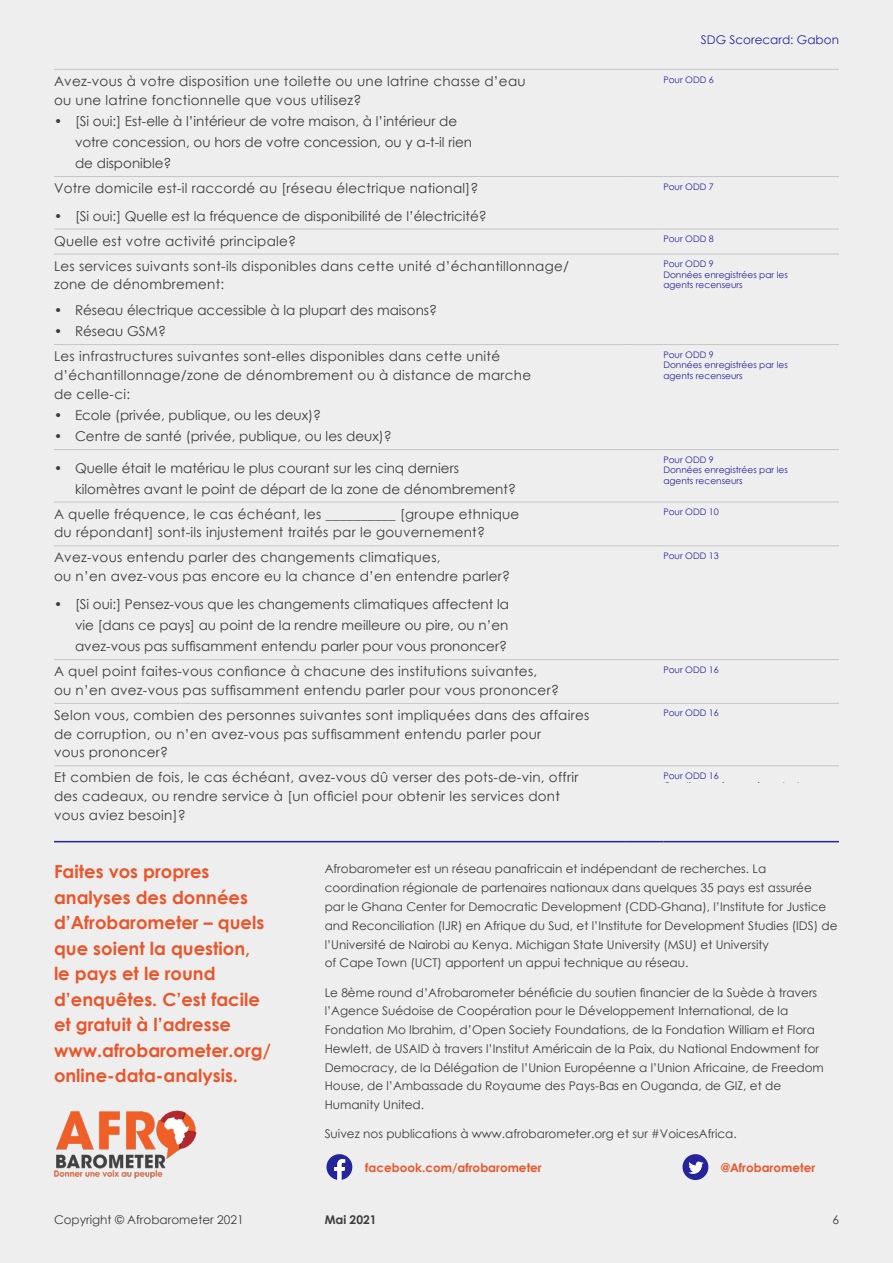
<style>
.page{position:relative;width:893px;height:1263px;background:#eee}
.page>*{position:absolute;margin:0;border:0;box-sizing:border-box;transform-origin:0 0}
.Analysis_text{font:700 18px/25.5px "Century Gothic";color:#ea562c}
.Questions{font:13.5px/18.8px "Century Gothic";letter-spacing:.02em;color:#3c3c3c}
.Questions-2{font:13.5px/21px "Century Gothic";color:#3c3c3c}
.About_Afrobaromete{font:12px/18.8px "Century Gothic";color:#3c3c3c}
.Socia_meda_links{font:700 12px "Century Gothic";color:#ea562c}
.t1{font:12px "Century Gothic";color:#25249b}
.Date{font:700 12px "Century Gothic";color:#3c3c3c}
.Purple_annotations{font:9px/10.5px "Century Gothic";color:#25249b}
</style>
<div class="page">
<hr style="left:54px;top:69px;width:571px;height:1px;background:#c7c6c6">
<hr style="left:625px;top:69px;width:38px;height:1px;background:#c7c6c6">
<hr style="left:663px;top:69px;width:176px;height:1px;background:#c7c6c6">
<hr style="left:54px;top:176px;width:571px;height:1px;background:#c7c6c6">
<hr style="left:625px;top:176px;width:38px;height:1px;background:#c7c6c6">
<hr style="left:663px;top:176px;width:176px;height:1px;background:#c7c6c6">
<hr style="left:54px;top:229px;width:571px;height:1px;background:#c7c6c6">
<hr style="left:625px;top:229px;width:38px;height:1px;background:#c7c6c6">
<hr style="left:663px;top:229px;width:176px;height:1px;background:#c7c6c6">
<hr style="left:54px;top:254px;width:571px;height:1px;background:#c7c6c6">
<hr style="left:625px;top:254px;width:38px;height:1px;background:#c7c6c6">
<hr style="left:663px;top:254px;width:176px;height:1px;background:#c7c6c6">
<hr style="left:54px;top:344px;width:571px;height:1px;background:#c7c6c6">
<hr style="left:625px;top:344px;width:38px;height:1px;background:#c7c6c6">
<hr style="left:663px;top:344px;width:176px;height:1px;background:#c7c6c6">
<hr style="left:54px;top:449px;width:571px;height:1px;background:#c7c6c6">
<hr style="left:625px;top:449px;width:38px;height:1px;background:#c7c6c6">
<hr style="left:663px;top:449px;width:176px;height:1px;background:#c7c6c6">
<hr style="left:54px;top:502px;width:571px;height:1px;background:#c7c6c6">
<hr style="left:625px;top:502px;width:38px;height:1px;background:#c7c6c6">
<hr style="left:663px;top:502px;width:176px;height:1px;background:#c7c6c6">
<hr style="left:54px;top:545px;width:571px;height:1px;background:#c7c6c6">
<hr style="left:625px;top:545px;width:38px;height:1px;background:#c7c6c6">
<hr style="left:663px;top:545px;width:176px;height:1px;background:#c7c6c6">
<hr style="left:54px;top:659px;width:571px;height:1px;background:#c7c6c6">
<hr style="left:625px;top:659px;width:38px;height:1px;background:#c7c6c6">
<hr style="left:663px;top:659px;width:176px;height:1px;background:#c7c6c6">
<hr style="left:54px;top:703px;width:571px;height:1px;background:#c7c6c6">
<hr style="left:625px;top:703px;width:38px;height:1px;background:#c7c6c6">
<hr style="left:663px;top:703px;width:176px;height:1px;background:#c7c6c6">
<hr style="left:54px;top:765px;width:571px;height:1px;background:#c7c6c6">
<hr style="left:625px;top:765px;width:38px;height:1px;background:#c7c6c6">
<hr style="left:663px;top:765px;width:176px;height:1px;background:#c7c6c6">
<hr style="left:54px;top:841px;width:571px;height:1px;background:#25249b">
<hr style="left:625px;top:841px;width:38px;height:1px;background:#25249b">
<hr style="left:663px;top:841px;width:176px;height:1px;background:#25249b">
<div style="left:682px;top:1154px;width:26px;height:26px;background:#25249b;border-radius:50%"></div>
<svg style="left:688px;top:1161px;width:15px;height:13px"></svg>
<svg style="left:326px;top:1154px;width:26px;height:26px"></svg>
<img style="left:54px;top:1110px;width:143px;height:69px">
<p class="Questions" style="left:54px;top:71px;width:473px">Avez-vous à votre disposition une toilette ou une latrine chasse d’eau ou une latrine fonctionnelle que vous utilisez?</p>
<p class="Questions-2" style="left:75px;top:110px;width:399px;text-indent:-21px">• [Si oui:] Est-elle à l’intérieur de votre maison, à l’intérieur de votre concession, ou hors de votre concession, ou y a-t-il rien de disponible?</p>
<p class="Questions" style="left:54px;top:179px;width:426px">Votre domicile est-il raccordé au [réseau électrique national]?</p>
<p class="Questions-2" style="left:54px;top:205px;width:434px">• [Si oui:] Quelle est la fréquence de disponibilité de l’électricité?</p>
<p class="t1" style="left:701px;top:31px;width:140px">SDG Scorecard: Gabon</p>
<p class="Purple_annotations" style="left:663px;top:74px;width:52px">Pour ODD 6</p>
<p class="Purple_annotations" style="left:663px;top:181px;width:52px">Pour ODD 7</p>
<p class="Questions" style="left:54px;top:231px;width:244px">Quelle est votre activité principale?</p>
<p class="Purple_annotations" style="left:663px;top:233px;width:52px">Pour ODD 8</p>
<p class="Questions" style="left:54px;top:256px;width:516px">Les services suivants sont-ils disponibles dans cette unité d’échantillonnage/ zone de dénombrement:</p>
<p class="Questions-2" style="left:54px;top:299px;width:385px">• Réseau électrique accessible à la plupart des maisons?</p>
<p class="Questions-2" style="left:54px;top:320px;width:114px">• Réseau GSM?</p>
<p class="Purple_annotations" style="left:663px;top:259px;width:126px">Pour ODD 9<br>Données enregistrées par les agents recenseurs</p>
<p class="Questions" style="left:54px;top:347px;width:479px">Les infrastructures suivantes sont-elles disponibles dans cette unité d’échantillonnage/zone de dénombrement ou à distance de marche de celle-ci:</p>
<p class="Questions-2" style="left:54px;top:404px;width:269px">• Ecole (privée, publique, ou les deux)?</p>
<p class="Questions-2" style="left:54px;top:425px;width:339px">• Centre de santé (privée, publique, ou les deux)?</p>
<p class="Purple_annotations" style="left:663px;top:349px;width:126px">Pour ODD 9<br>Données enregistrées par les agents recenseurs</p>
<p class="Questions-2" style="left:75px;top:457px;width:442px;text-indent:-21px">• Quelle était le matériau le plus courant sur les cinq derniers kilomètres avant le point de départ de la zone de dénombrement?</p>
<p class="Purple_annotations" style="left:663px;top:454px;width:126px">Pour ODD 9<br>Données enregistrées par les agents recenseurs</p>
<p class="Questions" style="left:54px;top:504px;width:467px">A quelle fréquence, le cas échéant, les __________ [groupe ethnique du répondant] sont-ils injustement traités par le gouvernement?</p>
<p class="Purple_annotations" style="left:663px;top:506px;width:57px">Pour ODD 10</p>
<p class="Questions" style="left:54px;top:548px;width:458px">Avez-vous entendu parler des changements climatiques,<br>ou n’en avez-vous pas encore eu la chance d’en entendre parler?</p>
<p class="Questions" style="left:75px;top:593px;width:435px;line-height:21px;text-align:justify;text-indent:-21px">• [Si oui:] Pensez-vous que les changements climatiques affectent la vie [dans ce pays] au point de la rendre meilleure ou pire, ou n’en avez-vous pas suffisamment entendu parler pour vous prononcer?</p>
<p class="Purple_annotations" style="left:663px;top:550px;width:57px">Pour ODD 13</p>
<p class="Questions" style="left:54px;top:662px;width:506px">A quel point faites-vous confiance à chacune des institutions suivantes,<br>ou n’en avez‑vous pas suffisamment entendu parler pour vous prononcer?</p>
<p class="Purple_annotations" style="left:663px;top:664px;width:57px">Pour ODD 16</p>
<p class="Questions" style="left:54px;top:705px;width:537px">Selon vous, combien des personnes suivantes sont impliquées dans des affaires de corruption, ou n’en avez-vous pas suffisamment entendu parler pour<br>vous prononcer?</p>
<p class="Purple_annotations" style="left:663px;top:708px;width:57px">Pour ODD 16</p>
<p class="Questions" style="left:54px;top:768px;width:526px">Et combien de fois, le cas échéant, avez-vous dû verser des pots-de-vin, offrir des cadeaux, ou rendre service à [un officiel pour obtenir les services dont vous aviez besoin]?</p>
<p class="Purple_annotations" style="left:663px;top:770px;width:57px">Pour ODD 16</p>
<p class="Analysis_text" style="left:54px;top:858px;width:219px">Faites vos propres analyses des données d’Afrobarometer – quels que soient la question,<br>le pays et le round d’enquêtes. C’est facile et gratuit à l’adresse www.afrobarometer.org/ online-data-analysis.</p>
<p class="About_Afrobaromete" style="left:325px;top:859px;width:514px">Afrobarometer est un réseau panafricain et indépendant de recherches. La coordination régionale de partenaires nationaux dans quelques 35 pays est assurée<br>par le Ghana Center for Democratic Development (CDD-Ghana), l’Institute for Justice and Reconciliation (IJR) en Afrique du Sud, et l’Institute for Development Studies (IDS) de l’Université de Nairobi au Kenya. Michigan State University (MSU) et University<br>of Cape Town (UCT) apportent un appui technique au réseau.</p>
<p class="About_Afrobaromete" style="left:325px;top:982px;width:501px">Le 8ème round d’Afrobarometer bénéficie du soutien financier de la Suède à travers l’Agence Suédoise de Coopération pour le Développement International, de la Fondation Mo Ibrahim, d’Open Society Foundations, de la Fondation William et Flora Hewlett, de USAID à travers l’Institut Américain de la Paix, du National Endowment for Democracy, de la Délégation de l’Union Européenne a l’Union Africaine, de Freedom House, de l’Ambassade du Royaume des Pays-Bas en Ouganda, de GIZ, et de Humanity United.</p>
<p class="About_Afrobaromete" style="left:325px;top:1124px;width:414px">Suivez nos publications à www.afrobarometer.org et sur #VoicesAfrica.</p>
<p class="Socia_meda_links" style="left:365px;top:1158px;width:178px">facebook.com/afrobarometer</p>
<p class="Socia_meda_links" style="left:721px;top:1158px;width:96px">@Afrobarometer</p>
<p class="About_Afrobaromete" style="left:54px;top:1210px;width:191px">Copyright © Afrobarometer 2021</p>
<p class="Date" style="left:325px;top:1211px;width:53px">Mai 2021</p>
<p class="About_Afrobaromete" style="left:832px;top:1210px;width:8px">6</p>
</div>
